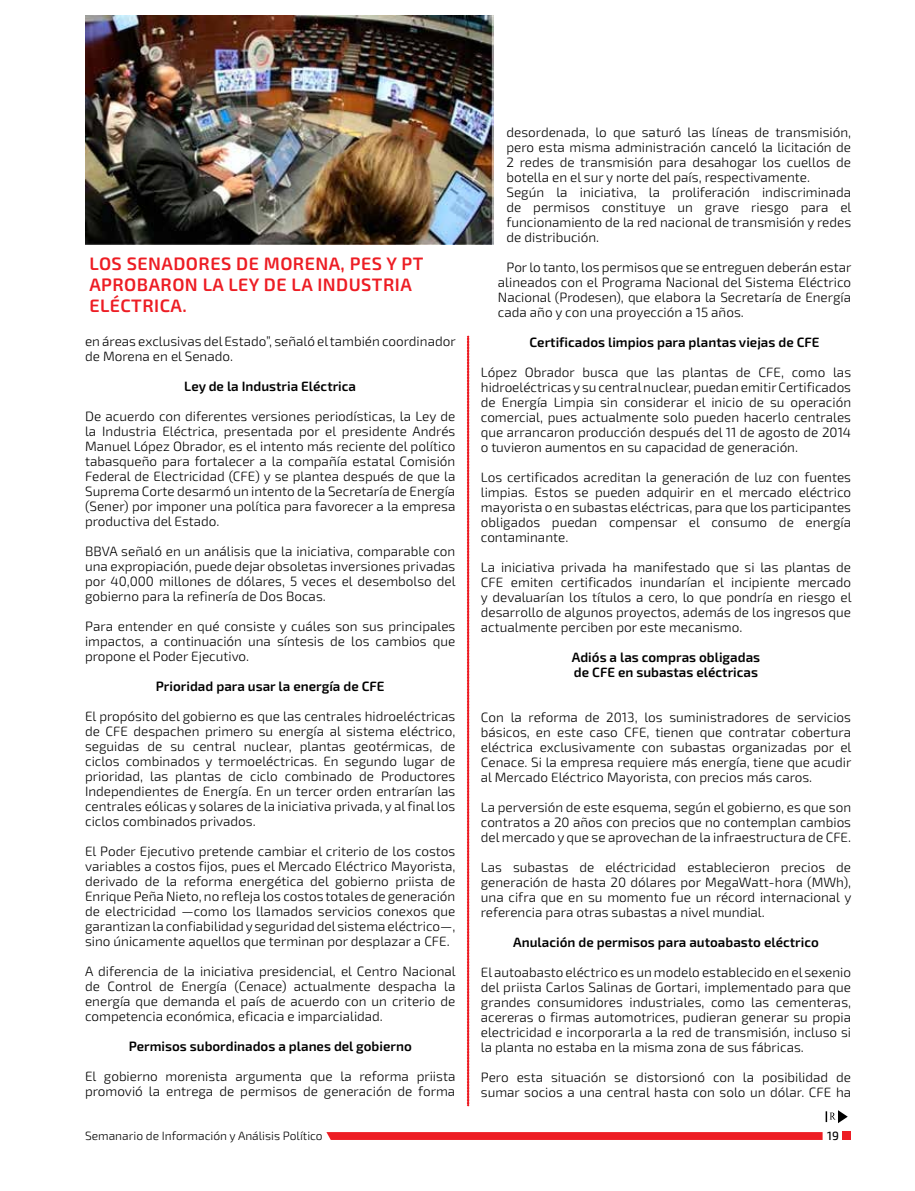
<style>
.page{position:relative;width:915px;height:1191px;background:#fff}
.page>*{position:absolute;margin:0;border:0;box-sizing:border-box;transform-origin:0 0}
.t1{font:600 18px/21px "Exo 2";letter-spacing:.025em;color:#ed1d24}
.t2{font:300 13.5px/15px "Exo 2";color:#000;text-align:justify}
.t3{font:600 13.5px/15px "Exo 2";color:#000}
.t4{font:300 12px "Exo 2";color:#000}
.t5{font:500 12px "Exo 2";color:#000}
</style>
<div class="page">
<div style="left:842px;top:1131px;width:8px;height:9px;background:#ed1d24"></div>
<svg style="left:326px;top:1132px;width:496px;height:8px;background:#ed2128"></svg>
<svg style="left:467px;top:336px;width:2px;height:770px;background:#ed282f"></svg>
<svg style="left:825px;top:1110px;width:22px;height:13px"></svg>
<img style="left:85px;top:15px;width:408px;height:230px">
<h1 class="t1" style="left:89px;top:254px;width:335px">LOS SENADORES DE MORENA, PES Y PT<br>APROBARON LA LEY DE LA INDUSTRIA<br>ELÉCTRICA.</h1>
<p class="t2" style="left:85px;top:334px;width:372px">en áreas exclusivas del Estado”, señaló el también coordinador de Morena en el Senado.</p>
<p class="t3" style="left:184px;top:379px;width:173px">Ley de la Industria Eléctrica</p>
<p class="t2" style="left:85px;top:409px;width:371px">De acuerdo con diferentes versiones periodísticas, la Ley de la Industria Eléctrica, presentada por el presidente Andrés Manuel López Obrador, es el intento más reciente del político tabasqueño para fortalecer a la compañía estatal Comisión Federal de Electricidad (CFE) y se plantea después de que la Suprema Corte desarmó un intento de la Secretaría de Energía (Sener) por imponer una política para favorecer a la empresa productiva del Estado.</p>
<p class="t2" style="left:85px;top:544px;width:372px">BBVA señaló en un análisis que la iniciativa, comparable con una expropiación, puede dejar obsoletas inversiones privadas por 40,000 millones de dólares, 5 veces el desembolso del gobierno para la refinería de Dos Bocas.</p>
<p class="t2" style="left:85px;top:618px;width:371px">Para entender en qué consiste y cuáles son sus principales impactos, a continuación una síntesis de los cambios que propone el Poder Ejecutivo.</p>
<p class="t3" style="left:156px;top:678px;width:230px">Prioridad para usar la energía de CFE</p>
<p class="t2" style="left:85px;top:708px;width:371px">El propósito del gobierno es que las centrales hidroeléctricas de CFE despachen primero su energía al sistema eléctrico, seguidas de su central nuclear, plantas geotérmicas, de ciclos combinados y termoeléctricas. En segundo lugar de prioridad, las plantas de ciclo combinado de Productores Independientes de Energía. En un tercer orden entrarían las centrales eólicas y solares de la iniciativa privada, y al final los ciclos combinados privados.</p>
<p class="t2" style="left:85px;top:843px;width:371px">El Poder Ejecutivo pretende cambiar el criterio de los costos variables a costos fijos, pues el Mercado Eléctrico Mayorista, derivado de la reforma energética del gobierno priista de Enrique Peña Nieto, no refleja los costos totales de generación de electricidad —como los llamados servicios conexos que garantizan la confiabilidad y seguridad del sistema eléctrico—, sino únicamente aquellos que terminan por desplazar a CFE.</p>
<p class="t2" style="left:85px;top:963px;width:372px">A diferencia de la iniciativa presidencial, el Centro Nacional de Control de Energía (Cenace) actualmente despacha la energía que demanda el país de acuerdo con un criterio de competencia económica, eficacia e imparcialidad.</p>
<p class="t3" style="left:129px;top:1038px;width:284px">Permisos subordinados a planes del gobierno</p>
<p class="t2" style="left:85px;top:1068px;width:371px">El gobierno morenista argumenta que la reforma priista promovió la entrega de permisos de generación de forma</p>
<p class="t2" style="left:506px;top:125px;width:346px;text-align:left">desordenada, lo que saturó las líneas de transmisión, pero esta misma administración canceló la licitación de 2 redes de transmisión para desahogar los cuellos de botella en el sur y norte del país, respectivamente.<br>Según la iniciativa, la proliferación indiscriminada de permisos constituye un grave riesgo para el funcionamiento de la red nacional de transmisión y redes de distribución.</p>
<p class="t2" style="left:497px;top:260px;width:355px;text-indent:9px">Por lo tanto, los permisos que se entreguen deberán estar alineados con el Programa Nacional del Sistema Eléctrico Nacional (Prodesen), que elabora la Secretaría de Energía cada año y con una proyección a 15 años.</p>
<p class="t3" style="left:529px;top:335px;width:291px">Certificados limpios para plantas viejas de CFE</p>
<p class="t2" style="left:480px;top:365px;width:371px">López Obrador busca que las plantas de CFE, como las hidroeléctricas y su central nuclear, puedan emitir Certificados de Energía Limpia sin considerar el inicio de su operación comercial, pues actualmente solo pueden hacerlo centrales que arrancaron producción después del 11 de agosto de 2014 o tuvieron aumentos en su capacidad de generación.</p>
<p class="t2" style="left:480px;top:470px;width:371px">Los certificados acreditan la generación de luz con fuentes limpias. Estos se pueden adquirir en el mercado eléctrico mayorista o en subastas eléctricas, para que los participantes obligados puedan compensar el consumo de energía contaminante.</p>
<p class="t2" style="left:480px;top:560px;width:372px">La iniciativa privada ha manifestado que si las plantas de CFE emiten certificados inundarían el incipiente mercado y devaluarían los títulos a cero, lo que pondría en riesgo el desarrollo de algunos proyectos, además de los ingresos que actualmente perciben por este mecanismo.</p>
<p class="t3" style="left:571px;top:650px;width:190px">Adiós a las compras obligadas de CFE en subastas eléctricas</p>
<p class="t2" style="left:480px;top:710px;width:372px">Con la reforma de 2013, los suministradores de servicios básicos, en este caso CFE, tienen que contratar cobertura eléctrica exclusivamente con subastas organizadas por el Cenace. Si la empresa requiere más energía, tiene que acudir al Mercado Eléctrico Mayorista, con precios más caros.</p>
<p class="t2" style="left:480px;top:800px;width:371px">La perversión de este esquema, según el gobierno, es que son contratos a 20 años con precios que no contemplan cambios del mercado y que se aprovechan de la infraestructura de CFE.</p>
<p class="t2" style="left:480px;top:860px;width:372px">Las subastas de eléctricidad establecieron precios de generación de hasta 20 dólares por MegaWatt-hora (MWh), una cifra que en su momento fue un récord internacional y referencia para otras subastas a nivel mundial.</p>
<p class="t3" style="left:513px;top:935px;width:307px">Anulación de permisos para autoabasto eléctrico</p>
<p class="t2" style="left:480px;top:965px;width:371px">El autoabasto eléctrico es un modelo establecido en el sexenio del priista Carlos Salinas de Gortari, implementado para que grandes consumidores industriales, como las cementeras, acereras o firmas automotrices, pudieran generar su propia electricidad e incorporarla a la red de transmisión, incluso si la planta no estaba en la misma zona de sus fábricas.</p>
<p class="t2" style="left:480px;top:1070px;width:371px">Pero esta situación se distorsionó con la posibilidad de sumar socios a una central hasta con solo un dólar. CFE ha</p>
<p class="t4" style="left:85px;top:1128px;width:239px">Semanario de Información y Análisis Político</p>
<p class="t5" style="left:827px;top:1128px;width:13px">19</p>
</div>
